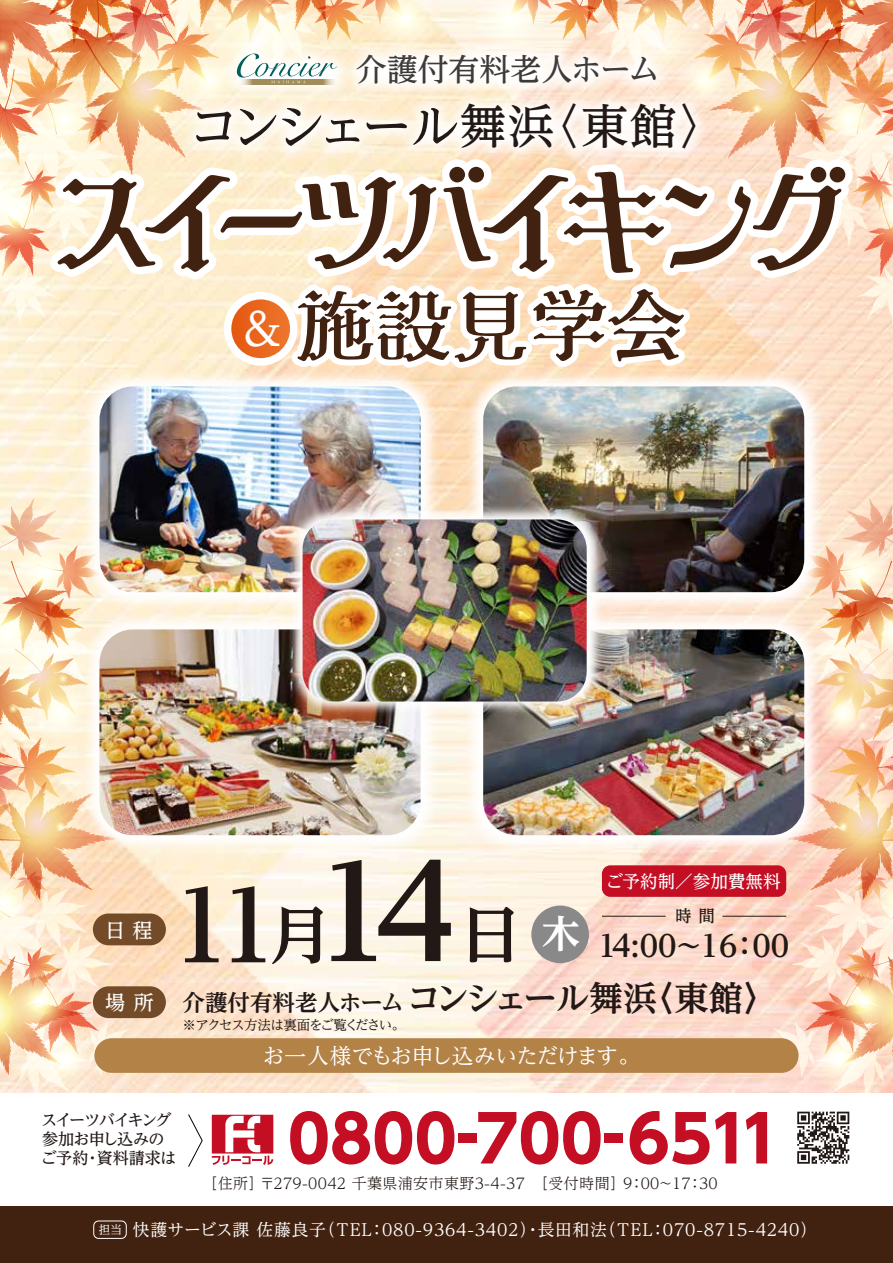
<style>
.page{position:relative;width:893px;height:1263px;background:#fff}
.page>*{position:absolute;margin:0;border:0;box-sizing:border-box;transform-origin:0 0}
.t1{font:700 77.7px "Red Alice Min 2";color:#41210f}
.t2{font:700 64.05px "UD Shin Go Pro";color:#c30e23}
.t3{font:500 50.1px "UD Reimin Pro";letter-spacing:-.13em;color:#221815}
.t4{font:500 45.75px "UD Reimin Pro";color:#fff}
.t5{font:700 34.2px "UD Reimin Pro";letter-spacing:-.1em;color:#221815}
.t6{font:500 30.9px "UD Reimin Pro";color:#3e3a39}
.t7{font:700 29.85px "UD Reimin Pro";color:#221815}
.t8{font:700 22.5px "UD Reimin Pro";color:#221815}
.t9{font:21.6px "UD Reimin Pro";letter-spacing:-.03em;color:#fff}
.t10{font:500 20.1px "UD Reimin Pro";color:#fff}
.t11{font:500 17.55px "UD Reimin Pro";color:#fff}
.t12{font:16.8px "UD Reimin Pro";letter-spacing:.05em;color:#fff}
.t13{font:500 16.5px "UD Reimin Pro";color:#221815}
.t14{font:500 16.05px/19px "UD Reimin Pro";letter-spacing:-.065em;color:#221815}
.t15{font:300 15px "UD Reimin Pro";letter-spacing:.025em;color:#221815}
.t16{font:13.5px "UD Reimin Pro";letter-spacing:-.105em;color:#221815}
.t17{font:11.55px "UD Reimin Pro";color:#fff}
.s1{font-size:47.55px}
.s2{font-weight:300;font-size:47.55px}
.s3{font-size:97.2px}
.s4{font-size:62.4px}
.s5{font-size:129.15px}
</style>
<div class="page">
<img style="left:0;top:378px;width:893px;height:714px">
<svg style="left:764px;top:497px;width:129px;height:596px;background:#f9d2b7"></svg>
<svg style="left:0;top:497px;width:139px;height:596px;background:#f8d9b9"></svg>
<img style="left:37px;top:378px;width:384px;height:189px">
<img style="left:421px;top:378px;width:447px;height:278px">
<img style="left:485px;top:567px;width:382px;height:331px">
<img style="left:37px;top:567px;width:448px;height:331px">
<div style="left:94px;top:1038px;width:705px;height:35px;background:#b28247;border-radius:17px"></div>
<div style="left:0;top:1206px;width:893px;height:57px;background:#41210f"></div>
<svg style="left:212px;top:1115px;width:61px;height:50px"></svg>
<svg style="left:797px;top:1112px;width:52px;height:52px"></svg>
<div style="left:93px;top:986px;width:73px;height:32px;background:#734b29;border-radius:16px"></div>
<div style="left:93px;top:913px;width:73px;height:32px;background:#734b29;border-radius:16px"></div>
<div style="left:531px;top:905px;width:58px;height:58px;background:#898989;border-radius:50%"></div>
<svg style="left:188px;top:1114px;width:15px;height:53px"></svg>
<svg style="left:0;top:0;width:893px;height:378px"></svg>
<div style="left:811px;top:167px;width:15px;height:15px;background:#41210f;border-radius:50%"></div>
<div style="left:830px;top:167px;width:15px;height:15px;background:#41210f;border-radius:50%"></div>
<div style="left:449px;top:167px;width:16px;height:15px;background:#41210f;border-radius:50%"></div>
<div style="left:468px;top:167px;width:16px;height:15px;background:#41210f;border-radius:50%"></div>
<img style="left:100px;top:386px;width:321px;height:206px">
<img style="left:100px;top:629px;width:321px;height:206px">
<img style="left:483px;top:629px;width:321px;height:206px">
<img style="left:483px;top:386px;width:321px;height:206px">
<hr style="left:602px;top:916px;width:64px;height:1px;background:#221815">
<hr style="left:722px;top:916px;width:64px;height:1px;background:#221815">
<div style="left:93px;top:1221px;width:34px;height:18px;border:1px solid #fff;border-radius:5px"></div>
<div style="left:602px;top:865px;width:184px;height:32px;background:#c30e23;border-radius:8px"></div>
<img style="left:241px;top:458px;width:409px;height:303px">
<img style="left:303px;top:519px;width:284px;height:182px">
<div style="left:224px;top:292px;width:74px;height:74px;border:15px solid #fff;border-radius:50%"></div>
<div style="left:231px;top:299px;width:59px;height:59px;background:linear-gradient(to right,#e55b15,#ee762e);border-radius:29px"></div>
<h3 class="t6" style="left:356px;top:44px;width:306px">介護付有料老人ホーム</h3>
<h3 class="t3" style="left:189px;top:85px;width:539px">コンシェール<span class="s1">舞浜</span><span class="s2">〈</span><span class="s1">東館</span><span class="s2">〉</span></h3>
<h3 class="t4" style="left:239px;top:292px;width:47px">＆</h3>
<h1 class="t1" style="left:296px;top:281px;width:390px">施設見学会</h1>
<p class="t10" style="left:105px;top:914px;width:49px">日 程</p>
<p class="t10" style="left:105px;top:986px;width:50px">場 所</p>
<h3 class="t7" style="left:172px;top:922px;width:619px"><span class="s3">11</span><span class="s4">月</span><span class="s5">14</span> <span class="s4">日</span><sup>木</sup> 14:00～16：00</h3>
<h3 class="t8" style="left:183px;top:984px;width:223px">介護付有料老人ホーム</h3>
<p class="t16" style="left:183px;top:1014px;width:224px">※アクセス方法は裏面をご覧ください。</p>
<p class="t9" style="left:263px;top:1039px;width:379px">お一人様でもお申し込みいただけます。</p>
<p class="t11" style="left:606px;top:867px;width:177px">ご予約制／参加費無料</p>
<p class="t13" style="left:675px;top:903px;width:41px">時 間</p>
<h3 class="t5" style="left:407px;top:970px;width:372px">コンシェール舞浜〈東館〉</h3>
<p class="t14" style="left:41px;top:1109px;width:137px">スイーツバイキング参加お申し込みのご予約・資料請求は</p>
<h2 class="t2" style="left:288px;top:1087px;width:495px">0800-700-6511</h2>
<p class="t15" style="left:202px;top:1171px;width:517px">［住所］〒279-0042 千葉県浦安市東野3-4-37　［受付時間］9：00～17：30</p>
<p class="t17" style="left:99px;top:1220px;width:25px">担当</p>
<p class="t12" style="left:133px;top:1215px;width:686px">快護サービス課 佐藤良子（TEL：080-9364-3402）・長田和法（TEL：070-8715-4240）</p>
</div>
